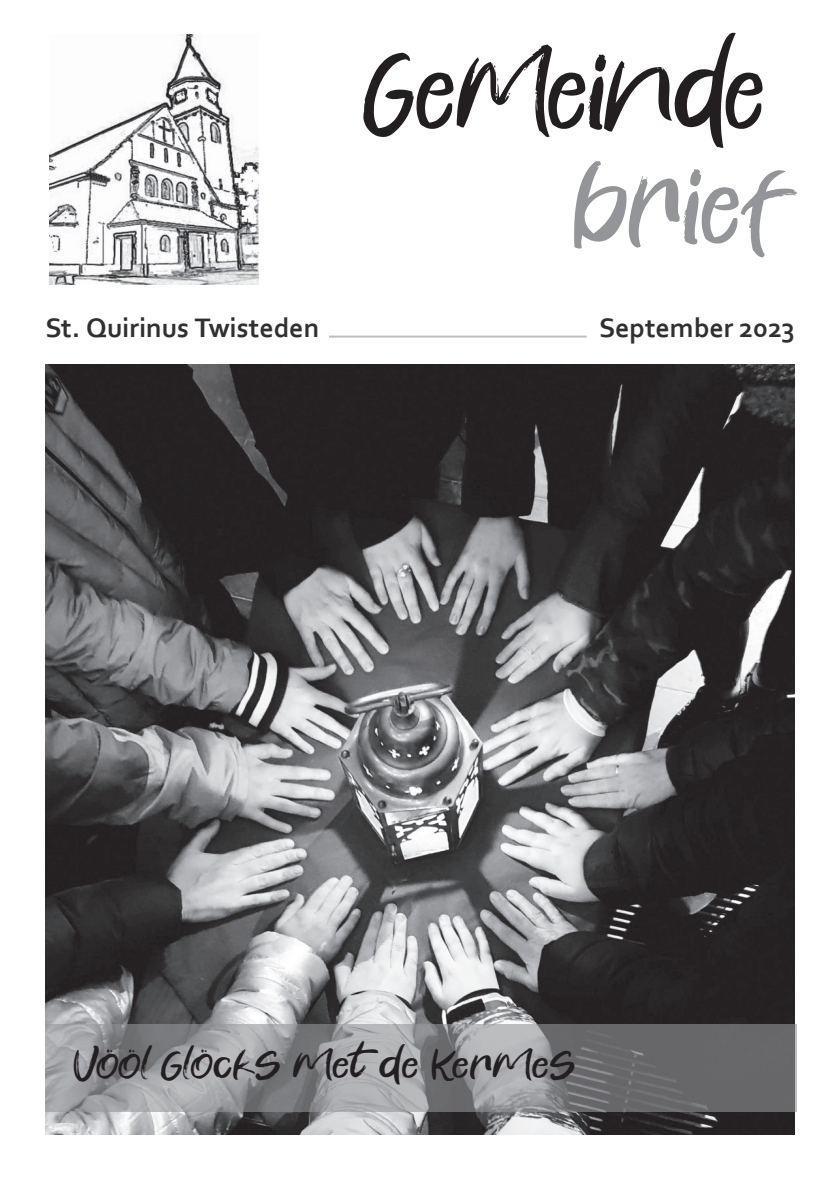
<style>
.page{position:relative;width:840px;height:1191px;background:#fff}
.page>*{position:absolute;margin:0;border:0;box-sizing:border-box;transform-origin:0 0}
.t1{font:113.8px "Rehat";color:#231f20;scale:.84 1}
.t2{font:113.8px "Rehat";color:#939598;scale:.84 1}
.t3{font:40px "Rehat";letter-spacing:.005em;color:#231f20}
.t4{font:700 28px "Corbel";color:#312f30}
</style>
<div class="page">
<img style="left:45px;top:365px;width:749px;height:769px">
<img style="left:49px;top:34px;width:209px;height:250px">
<svg style="left:45px;top:1023px;width:751px;height:88px;background:#898a8d"></svg>
<hr style="left:329px;top:335px;width:257px;height:2px;background:#bcbdc0">
<h1 class="t1" style="left:363px;top:15px;width:481px">Gemeinde</h1>
<h1 class="t2" style="left:574px;top:129px;width:264px">brief</h1>
<p class="t4" style="left:45px;top:310px;width:275px">St. Quirinus Twisteden</p>
<p class="t4" style="left:598px;top:310px;width:197px">September 2023</p>
<h2 class="t3" style="left:74px;top:1038px;width:503px">Vööl Glöcks met de Kermes</h2>
</div>
